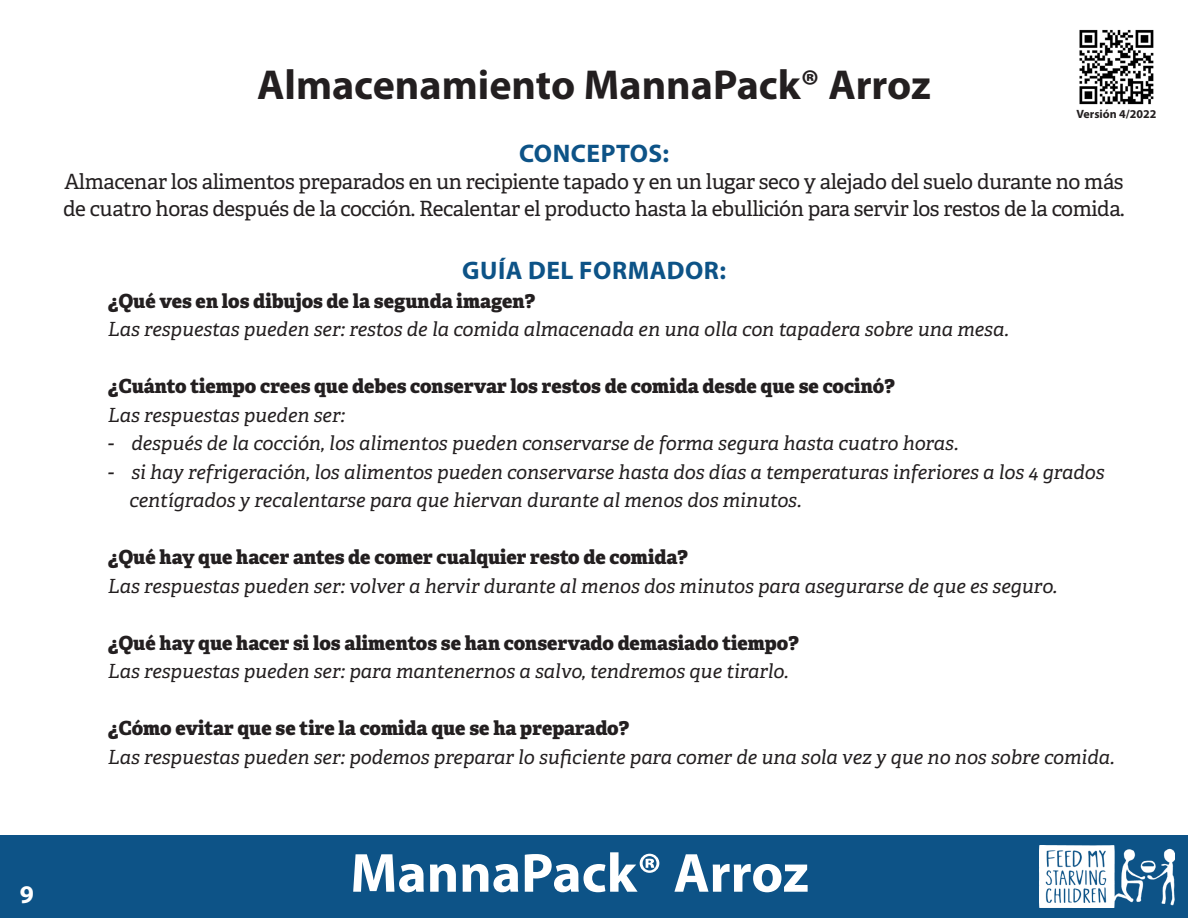
<style>
.page{position:relative;width:1188px;height:918px;background:#fff}
.page>*{position:absolute;margin:0;border:0;box-sizing:border-box;transform-origin:0 0}
.t1{font:700 55.5px "Myriad Pro";color:#fff}
.t2{font:700 42px "Myriad Pro";color:#231f20}
.t3{font:700 25.5px "Myriad Pro";letter-spacing:.02em;color:#0d5387}
.t4{font:700 25.5px "Myriad Pro";color:#fff}
.t5{font:21px/27px "Adelle";letter-spacing:-.02em;color:#231f20}
.t6{font:italic 19.5px/28.5px "Adelle";color:#231f20}
.t7{font:800 19.5px "Adelle";color:#231f20}
.t8{font:700 12px "Myriad Pro";color:#231f20}
</style>
<div class="page">
<div style="left:0;top:835px;width:1188px;height:83px;background:#0d5387"></div>
<img style="left:1040px;top:846px;width:134px;height:62px">
<img style="left:1079px;top:29px;width:75px;height:76px">
<p class="t2" style="left:257px;top:58px;width:675px">Almacenamiento MannaPack® Arroz</p>
<p class="t8" style="left:1076px;top:106px;width:82px">Versión 4/2022</p>
<p class="t3" style="left:519px;top:137px;width:152px">CONCEPTOS:</p>
<p class="t5" style="left:63px;top:169px;width:1063px">Almacenar los alimentos preparados en un recipiente tapado y en un lugar seco y alejado del suelo durante no más de cuatro horas después de la cocción. Recalentar el producto hasta la ebullición para servir los restos de la comida.</p>
<p class="t3" style="left:462px;top:254px;width:265px">GUÍA DEL FORMADOR:</p>
<p class="t7" style="left:108px;top:288px;width:429px">¿Qué ves en los dibujos de la segunda imagen?</p>
<p class="t6" style="left:108px;top:315px;width:902px">Las respuestas pueden ser: restos de la comida almacenada en una olla con tapadera sobre una mesa.</p>
<p class="t7" style="left:108px;top:374px;width:788px">¿Cuánto tiempo crees que debes conservar los restos de comida desde que se cocinó?</p>
<p class="t6" style="left:108px;top:401px;width:239px">Las respuestas pueden ser:</p>
<p class="t6" style="left:108px;top:429px;width:852px">- después de la cocción, los alimentos pueden conservarse de forma segura hasta cuatro horas.</p>
<p class="t6" style="left:130px;top:458px;width:976px;text-indent:-22px">- si hay refrigeración, los alimentos pueden conservarse hasta dos días a temperaturas inferiores a los 4 grados centígrados y recalentarse para que hiervan durante al menos dos minutos.</p>
<p class="t7" style="left:108px;top:545px;width:582px">¿Qué hay que hacer antes de comer cualquier resto de comida?</p>
<p class="t6" style="left:108px;top:572px;width:951px">Las respuestas pueden ser: volver a hervir durante al menos dos minutos para asegurarse de que es seguro.</p>
<p class="t7" style="left:108px;top:630px;width:692px">¿Qué hay que hacer si los alimentos se han conservado demasiado tiempo?</p>
<p class="t6" style="left:108px;top:657px;width:682px">Las respuestas pueden ser: para mantenernos a salvo, tendremos que tirarlo.</p>
<p class="t7" style="left:108px;top:716px;width:523px">¿Cómo evitar que se tire la comida que se ha preparado?</p>
<p class="t6" style="left:108px;top:743px;width:1008px">Las respuestas pueden ser: podemos preparar lo suficiente para comer de una sola vez y que no nos sobre comida.</p>
<p class="t4" style="left:20px;top:878px;width:16px">9</p>
<p class="t1" style="left:350px;top:837px;width:460px">MannaPack® Arroz</p>
</div>
